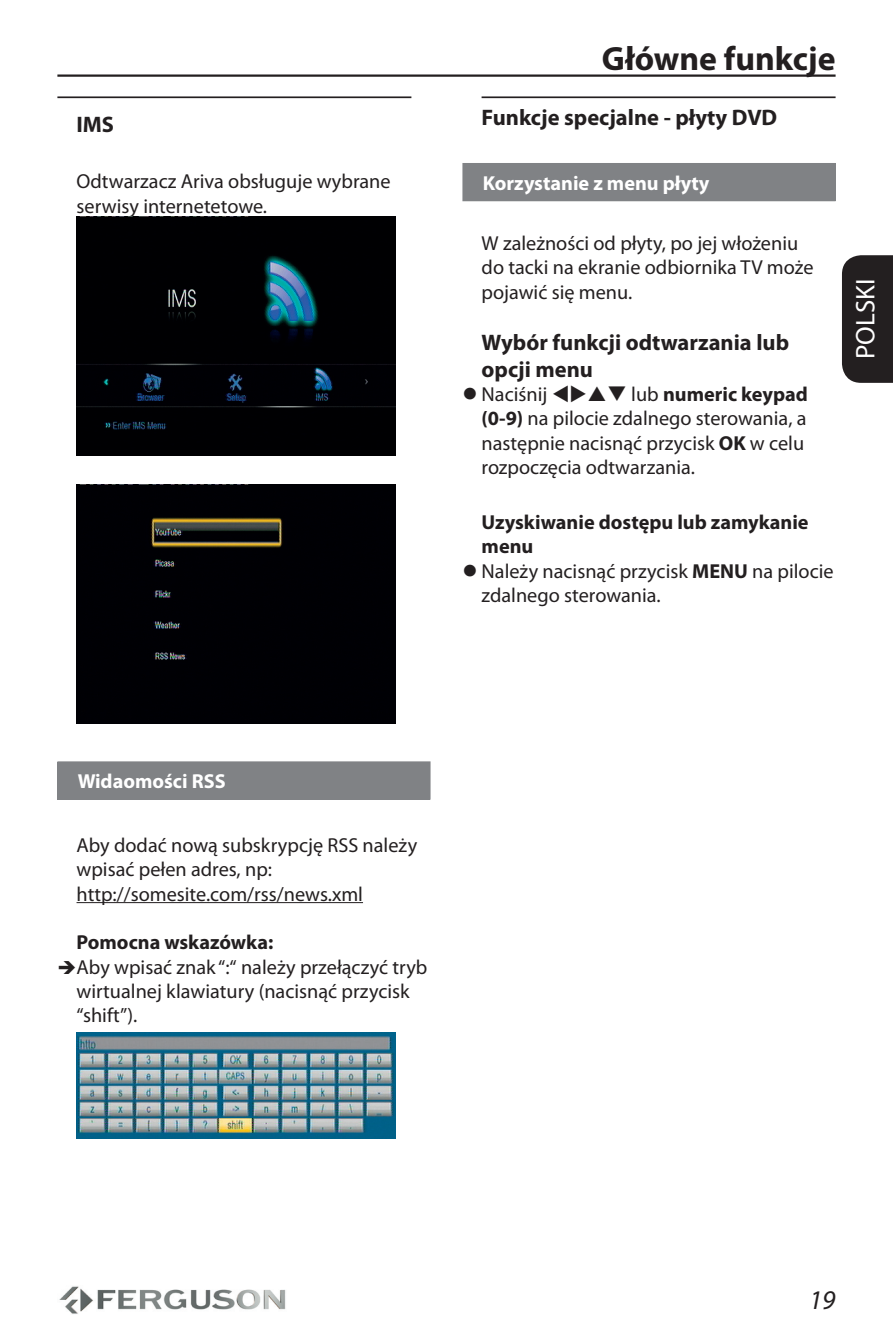
<style>
.page{position:relative;width:893px;height:1340px;background:#fff}
.page>*{position:absolute;margin:0;border:0;box-sizing:border-box;transform-origin:0 0}
.t1{font:700 33.75px "Myriad Pro";color:#231f20}
.t2{font:27px "Myriad Pro";color:#fff}
.t3{font:italic 27px "Myriad Pro";color:#231f20}
.t4{font:700 22.5px/27px "Myriad Pro";color:#231f20}
.t5{font:20.25px/24.3px "Myriad Pro";color:#231f20}
.t6{font:700 20.25px/24.3px "Myriad Pro";color:#231f20}
.t7{font:700 20.25px "Myriad Pro";color:#fff}
.s1{font-weight:700}
</style>
<div class="page">
<img style="left:59px;top:1286px;width:227px;height:28px">
<div style="left:842px;top:255px;width:51px;height:128px;background:#231f20"></div>
<hr style="left:57px;top:74px;width:779px;height:3px;background:#231f20">
<hr style="left:77px;top:902px;width:286px;height:1px;background:#231f20">
<hr style="left:57px;top:96px;width:354px;height:2px;background:#231f20">
<img style="left:77px;top:217px;width:318px;height:239px">
<div style="left:77px;top:484px;width:318px;height:239px;background:#000004"></div>
<div style="left:58px;top:762px;width:372px;height:37px;background:#808285"></div>
<div style="left:57px;top:761px;width:374px;height:38px;border:1px solid #808285"></div>
<img style="left:77px;top:1032px;width:318px;height:106px">
<hr style="left:482px;top:96px;width:354px;height:2px;background:#231f20">
<div style="left:463px;top:163px;width:372px;height:38px;background:#808285"></div>
<p class="t4" style="left:77px;top:110px;width:39px">IMS</p>
<p class="t5" style="left:77px;top:169px;width:316px">Odtwarzacz Ariva obsługuje wybrane serwisy internetetowe.</p>
<h1 class="t1" style="left:602px;top:37px;width:235px">Główne funkcje</h1>
<p class="t4" style="left:482px;top:103px;width:297px">Funkcje specjalne - płyty DVD</p>
<p class="t7" style="left:483px;top:170px;width:228px">Korzystanie z menu płyty</p>
<p class="t5" style="left:482px;top:231px;width:333px">W zależności od płyty, po jej włożeniu do tacki na ekranie odbiornika TV może pojawić się menu.</p>
<p class="t4" style="left:482px;top:328px;width:309px">Wybór funkcji odtwarzania lub opcji menu</p>
<p class="t5" style="left:482px;top:382px;width:328px;text-indent:-19px">● Naciśnij ▼◆ ❑ lub <span class="s1">numeric keypad (0-9)</span> na pilocie zdalnego sterowania, a następnie nacisnąć przycisk <span class="s1">OK</span> w celu rozpoczęcia odtwarzania.</p>
<p class="t6" style="left:482px;top:509px;width:329px">Uzyskiwanie dostępu lub zamykanie menu</p>
<p class="t5" style="left:482px;top:558px;width:354px;text-indent:-19px">● Należy nacisnąć przycisk <span class="s1">MENU</span> na pilocie zdalnego sterowania.</p>
<h2 class="t2" style="left:849px;top:359px;width:82px;rotate:-90deg">POLSKI</h2>
<p class="t7" style="left:78px;top:768px;width:149px">Widaomości RSS</p>
<p class="t5" style="left:77px;top:832px;width:342px">Aby dodać nową subskrypcję RSS należy wpisać pełen adres, np: http://somesite.com/rss/news.xml</p>
<p class="t6" style="left:77px;top:929px;width:198px">Pomocna wskazówka:</p>
<p class="t5" style="left:77px;top:954px;width:352px;text-indent:-19px">➔Aby wpisać znak “:“ należy przełączyć tryb wirtualnej klawiatury (nacisnąć przycisk “shift”).</p>
<h2 class="t3" style="left:809px;top:1283px;width:28px">19</h2>
</div>
